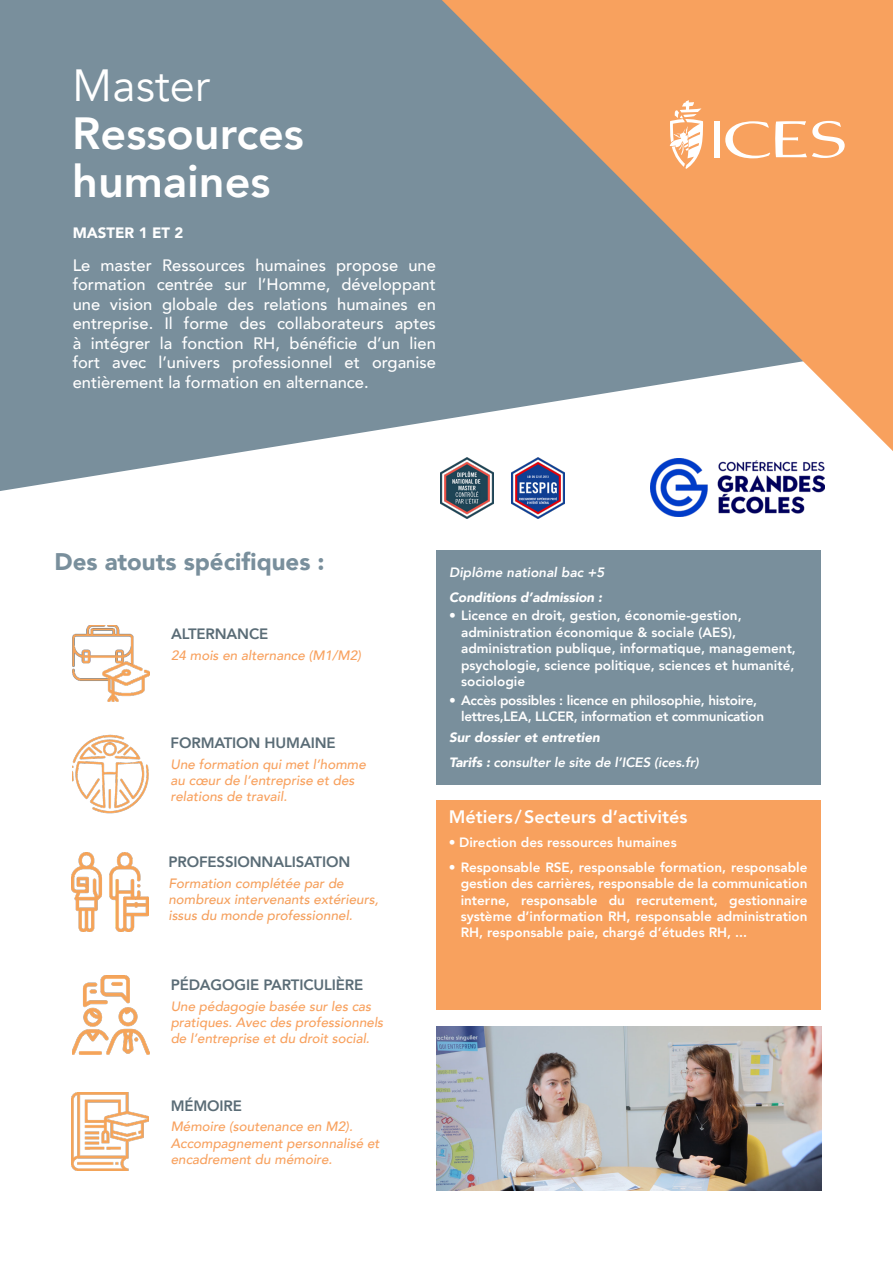
<style>
.page{position:relative;width:893px;height:1263px;background:#fff}
.page>*{position:absolute;margin:0;border:0;box-sizing:border-box;transform-origin:0 0}
.t1{font:800 45px "Avenir";color:#fff}
.t2{font:45px "Avenir";color:#fff}
.t3{font:900 24px "Avenir";color:#798f9c}
.t4{font:800 18px "Avenir";color:#fff}
.t5{font:500 16.5px/19.5px "Avenir";color:#fff;text-align:justify}
.t6{font:800 15px "Avenir";letter-spacing:-.01em;color:#5a6c76}
.t7{font:900 15px "Avenir";color:#fff}
.t8{font:800 13.5px/16.2px "Avenir";color:#fff;text-align:justify}
.UE_BLOC{font:italic 500 13.5px/16.2px "Avenir";color:#f8a15e}
.t9{font:800 13.5px/16.5px "Avenir";letter-spacing:-.02em;color:#fff}
.t10{font:italic 500 13.5px/16.2px "Avenir";color:#f5a05d}
.t11{font:italic 800 13.5px "Avenir";letter-spacing:-.01em;color:#fff}
.t12{font:italic 900 13.5px "Avenir";letter-spacing:-.01em;color:#fff}
.s1{font-weight:900}
</style>
<div class="page">
<svg style="left:0;top:0;width:565px;height:499px;background:#8498a4"></svg>
<svg style="left:421px;top:0;width:472px;height:469px"></svg>
<div style="left:714px;top:122px;width:6px;height:36px;background:#fff"></div>
<svg style="left:725px;top:121px;width:120px;height:37px"></svg>
<svg style="left:670px;top:100px;width:33px;height:69px"></svg>
<div style="left:436px;top:800px;width:384px;height:210px;background:#f8a15e"></div>
<img style="left:72px;top:853px;width:77px;height:79px">
<img style="left:72px;top:625px;width:77px;height:76px">
<img style="left:72px;top:1092px;width:77px;height:78px">
<img style="left:437px;top:1026px;width:384px;height:164px">
<div style="left:436px;top:551px;width:385px;height:234px;background:#798f9c"></div>
<img style="left:72px;top:734px;width:77px;height:80px">
<img style="left:72px;top:976px;width:77px;height:78px">
<img style="left:440px;top:457px;width:54px;height:62px">
<img style="left:511px;top:457px;width:53px;height:62px">
<img style="left:650px;top:459px;width:175px;height:57px">
<p class="t2" style="left:72px;top:59px;width:139px">Master</p>
<p class="t1" style="left:72px;top:98px;width:233px">Ressources</p>
<p class="t1" style="left:72px;top:146px;width:200px">humaines</p>
<p class="t7" style="left:73px;top:220px;width:112px">MASTER 1 ET 2</p>
<p class="t5" style="left:73px;top:254px;width:365px">Le master Ressources humaines propose une formation centrée sur l’Homme, développant une vision globale des relations humaines en entreprise. Il forme des collaborateurs aptes à intégrer la fonction RH, bénéficie d’un lien fort avec l’univers professionnel et organise entièrement la formation en alternance.</p>
<h2 class="t3" style="left:54px;top:541px;width:272px">Des atouts spécifiques :</h2>
<p class="t6" style="left:171px;top:622px;width:99px">ALTERNANCE</p>
<p class="UE_BLOC" style="left:171px;top:647px;width:191px">24 mois en alternance (M1/M2)</p>
<p class="t6" style="left:171px;top:731px;width:167px">FORMATION HUMAINE</p>
<p class="UE_BLOC" style="left:171px;top:756px;width:197px">Une formation qui met l’homme au cœur de l’entreprise et des relations de travail.</p>
<p class="t6" style="left:168px;top:850px;width:183px">PROFESSIONNALISATION</p>
<p class="t10" style="left:168px;top:875px;width:212px">Formation complétée par de nombreux intervenants extérieurs, issus du monde professionnel.</p>
<p class="t6" style="left:171px;top:973px;width:194px">PÉDAGOGIE PARTICULIÈRE</p>
<p class="UE_BLOC" style="left:171px;top:998px;width:214px">Une pédagogie basée sur les cas pratiques. Avec des professionnels de l’entreprise et du droit social.</p>
<p class="t6" style="left:171px;top:1094px;width:73px">MÉMOIRE</p>
<p class="UE_BLOC" style="left:171px;top:1119px;width:210px">Mémoire (soutenance en M2).<br>Accompagnement personnalisé et encadrement du mémoire.</p>
<p class="t11" style="left:449px;top:564px;width:157px">Diplôme national bac +5</p>
<p class="t12" style="left:449px;top:586px;width:154px">Conditions d’admission :</p>
<p class="t8" style="left:461px;top:607px;width:336px;text-align:left;text-indent:-12px">• Licence en droit, gestion, économie-gestion, administration économique &amp; sociale (AES), administration publique, informatique, management, psychologie, science politique, sciences et humanité, sociologie</p>
<p class="t9" style="left:461px;top:692px;width:305px;text-indent:-12px">• Accès possibles : licence en philosophie, histoire, lettres,LEA, LLCER, information et communication</p>
<p class="t12" style="left:449px;top:726px;width:152px">Sur dossier et entretien</p>
<p class="t11" style="left:449px;top:754px;width:251px"><span class="s1">Tarifs :</span> consulter le site de l’ICES (ices.fr)</p>
<p class="t4" style="left:449px;top:802px;width:240px">Métiers /Secteurs d’activités</p>
<p class="t8" style="left:449px;top:835px;width:229px">• Direction des ressources humaines</p>
<p class="t8" style="left:461px;top:859px;width:348px;text-indent:-12px">• Responsable RSE, responsable formation, responsable gestion des carrières, responsable de la communication interne, responsable du recrutement, gestionnaire système d’information RH, responsable administration RH, responsable paie, chargé d’études RH, ...</p>
</div>
